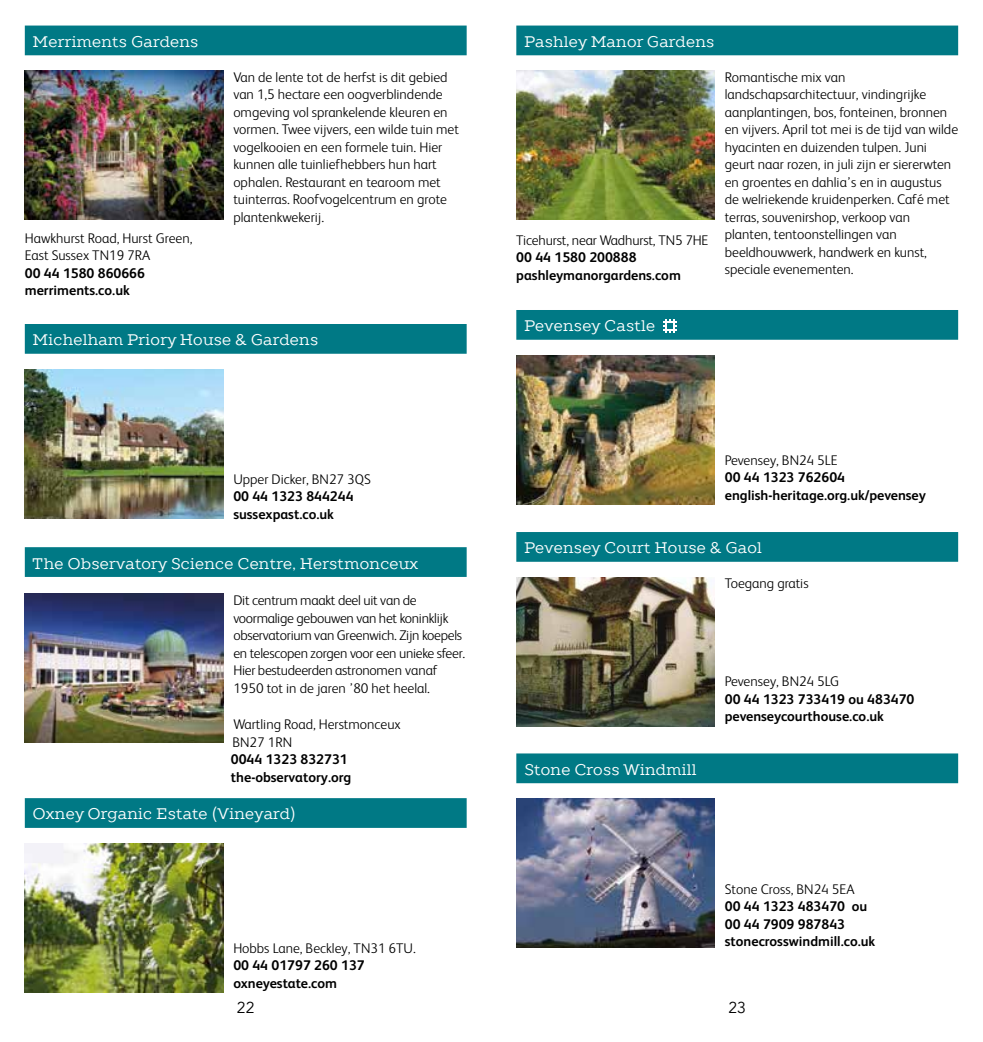
<style>
.page{position:relative;width:983px;height:1042px;background:#fff}
.page>*{position:absolute;margin:0;border:0;box-sizing:border-box;transform-origin:0 0}
.t1{font:15.75px "Avenir";color:#000}
.t2{font:15.4px "TT Slabs";letter-spacing:.02em;color:#fff}
.t3{font:300 14px/17.5px "FS Albert";color:#000}
.t4{font:700 14px/17.5px "FS Albert";color:#000}
.t5{font:300 14px/17.5px "FS Albert";letter-spacing:-.02em;color:#000}
</style>
<div class="page">
<div style="left:25px;top:26px;width:441px;height:29px;background:#007985"></div>
<div style="left:25px;top:324px;width:441px;height:30px;background:#007985"></div>
<div style="left:25px;top:547px;width:441px;height:30px;background:#007985"></div>
<img style="left:25px;top:71px;width:198px;height:149px">
<img style="left:25px;top:369px;width:198px;height:149px">
<div style="left:516px;top:26px;width:441px;height:29px;background:#007985"></div>
<div style="left:516px;top:310px;width:441px;height:30px;background:#007985"></div>
<img style="left:516px;top:71px;width:198px;height:149px">
<svg style="left:663px;top:319px;width:13px;height:13px"></svg>
<div style="left:25px;top:798px;width:441px;height:30px;background:#007985"></div>
<img style="left:25px;top:594px;width:198px;height:149px">
<img style="left:25px;top:843px;width:198px;height:149px">
<div style="left:516px;top:532px;width:441px;height:30px;background:#007985"></div>
<div style="left:516px;top:753px;width:441px;height:30px;background:#007985"></div>
<img style="left:516px;top:356px;width:198px;height:149px">
<img style="left:516px;top:577px;width:198px;height:149px">
<img style="left:516px;top:798px;width:198px;height:149px">
<p class="t2" style="left:33px;top:31px;width:167px">Merriments Gardens</p>
<p class="t3" style="left:233px;top:68px;width:227px">Van de lente tot de herfst is dit gebied van 1,5 hectare een oogverblindende omgeving vol sprankelende kleuren en vormen. Twee vijvers, een wilde tuin met vogelkooien en een formele tuin. Hier kunnen alle tuinliefhebbers hun hart ophalen. Restaurant en tearoom met tuinterras. Roofvogelcentrum en grote plantenkwekerij.</p>
<p class="t3" style="left:25px;top:229px;width:169px">Hawkhurst Road, Hurst Green,<br>East Sussex TN19 7RA</p>
<p class="t4" style="left:25px;top:264px;width:122px">00 44 1580 860666 merriments.co.uk</p>
<p class="t2" style="left:33px;top:330px;width:286px">Michelham Priory House &amp; Gardens</p>
<p class="t3" style="left:233px;top:469px;width:139px">Upper Dicker, BN27 3QS</p>
<p class="t4" style="left:233px;top:487px;width:122px">00 44 1323 844244 sussexpast.co.uk</p>
<p class="t2" style="left:32px;top:553px;width:387px">The Observatory Science Centre, Herstmonceux</p>
<p class="t5" style="left:233px;top:591px;width:233px">Dit centrum maakt deel uit van de voormalige gebouwen van het koninklijk observatorium van Greenwich. Zijn koepels en telescopen zorgen voor een unieke sfeer.<br>Hier bestudeerden astronomen vanaf 1950 tot in de jaren ’80 het heelal.</p>
<p class="t3" style="left:232px;top:715px;width:170px">Wartling Road, Herstmonceux<br>BN27 1RN</p>
<p class="t4" style="left:231px;top:750px;width:122px">0044 1323 832731 the-observatory.org</p>
<p class="t2" style="left:33px;top:804px;width:264px">Oxney Organic Estate (Vineyard)</p>
<p class="t3" style="left:233px;top:938px;width:184px">Hobbs Lane, Beckley, TN31 6TU.</p>
<p class="t4" style="left:233px;top:956px;width:133px">00 44 01797 260 137 oxneyestate.com</p>
<p class="t2" style="left:524px;top:31px;width:191px">Pashley Manor Gardens</p>
<p class="t3" style="left:516px;top:230px;width:194px">Ticehurst, near Wadhurst, TN5 7HE</p>
<p class="t4" style="left:516px;top:248px;width:166px">00 44 1580 200888 pashleymanorgardens.com</p>
<p class="t3" style="left:724px;top:68px;width:235px">Romantische mix van landschapsarchitectuur, vindingrijke aanplantingen, bos, fonteinen, bronnen en vijvers. April tot mei is de tijd van wilde hyacinten en duizenden tulpen. Juni geurt naar rozen, in juli zijn er siererwten en groentes en dahlia’s en in augustus de welriekende kruidenperken. Café met terras, souvenirshop, verkoop van planten, tentoonstellingen van beeldhouwwerk, handwerk en kunst, speciale evenementen.</p>
<p class="t2" style="left:524px;top:316px;width:132px">Pevensey Castle</p>
<p class="t3" style="left:724px;top:451px;width:114px">Pevensey, BN24 5LE</p>
<p class="t4" style="left:724px;top:468px;width:202px">00 44 1323 762604 english-heritage.org.uk/pevensey</p>
<p class="t2" style="left:524px;top:538px;width:239px">Pevensey Court House &amp; Gaol</p>
<p class="t3" style="left:724px;top:574px;width:85px">Toegang gratis</p>
<p class="t2" style="left:524px;top:759px;width:173px">Stone Cross Windmill</p>
<p class="t3" style="left:724px;top:672px;width:116px">Pevensey, BN24 5LG</p>
<p class="t4" style="left:724px;top:690px;width:191px">00 44 1323 733419 ou 483470 pevenseycourthouse.co.uk</p>
<p class="t3" style="left:724px;top:879px;width:131px">Stone Cross, BN24 5EA</p>
<p class="t4" style="left:724px;top:897px;width:152px">00 44 1323 483470 ou<br>00 44 7909 987843 stonecrosswindmill.co.uk</p>
<p class="t1" style="left:237px;top:998px;width:19px">22</p>
<p class="t1" style="left:728px;top:998px;width:19px">23</p>
</div>
